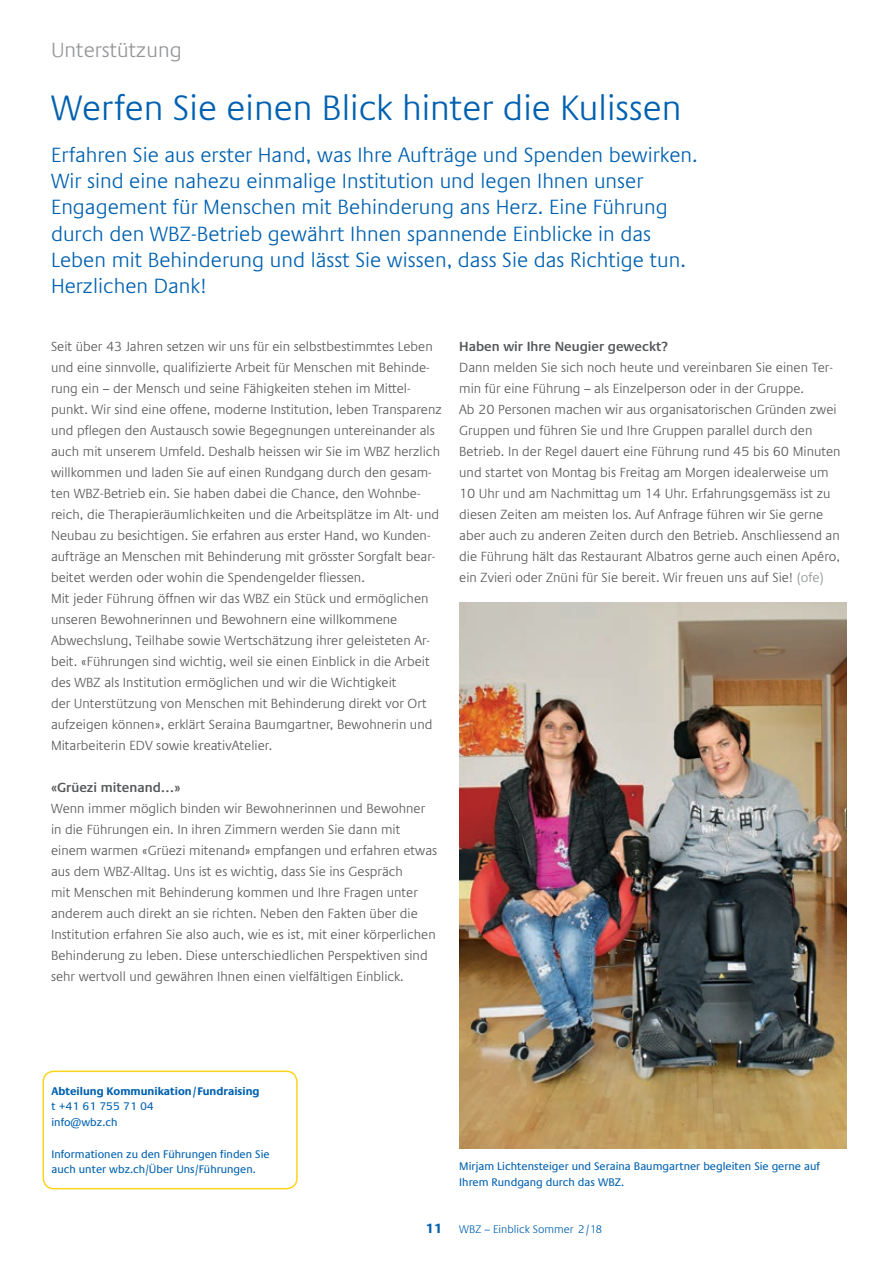
<style>
.page{position:relative;width:893px;height:1263px;background:#fff}
.page>*{position:absolute;margin:0;border:0;box-sizing:border-box;transform-origin:0 0}
.t1{font:300 36px "Praxis LT Pro";color:#0161b0}
.t2{font:300 21px/26.2px "Praxis LT Pro";color:#0161b0}
.t3{font:300 21px "Praxis LT Pro";color:#939598}
.t4{font:300 13.5px/21px "Praxis LT Pro";color:#57585a}
.t5{font:600 13.5px "Praxis LT Pro";color:#57585a}
.t6{font:700 13.5px "Praxis LT Pro";color:#0161b0}
.t7{font:11.25px/15.8px "Praxis LT Pro";color:#0161b0}
.t8{font:700 11.25px "Praxis LT Pro";color:#0161b0}
.t9{font:300 11.25px "Praxis LT Pro";color:#0161b0}
.s1{color:#939598}
</style>
<div class="page">
<div style="left:43px;top:1070px;width:255px;height:119px;border:2px solid #fed41a;border-radius:11px"></div>
<img style="left:459px;top:603px;width:387px;height:546px">
<h2 class="t3" style="left:51px;top:38px;width:132px">Unterstützung</h2>
<h1 class="t1" style="left:51px;top:87px;width:632px">Werfen Sie einen Blick hinter die Kulissen</h1>
<p class="t2" style="left:51px;top:142px;width:648px">Erfahren Sie aus erster Hand, was Ihre Aufträge und Spenden bewirken.<br>Wir sind eine nahezu einmalige Institution und legen Ihnen unser Engagement für Menschen mit Behinderung ans Herz. Eine Führung durch den WBZ-Betrieb gewährt Ihnen spannende Einblicke in das Leben mit Behinderung und lässt Sie wissen, dass Sie das Richtige tun.<br>Herzlichen Dank!</p>
<p class="t4" style="left:51px;top:336px;width:392px">Seit über 43 Jahren setzen wir uns für ein selbstbestimmtes Leben und eine sinnvolle, qualifizierte Arbeit für Menschen mit Behinde&shy;rung ein – der Mensch und seine Fähigkeiten stehen im Mittel&shy;punkt. Wir sind eine offene, moderne Institution, leben Transparenz und pflegen den Austausch sowie Begegnungen untereinander als auch mit unserem Umfeld. Deshalb heissen wir Sie im WBZ herzlich willkommen und laden Sie auf einen Rundgang durch den gesam&shy;ten WBZ-Betrieb ein. Sie haben dabei die Chance, den Wohnbe&shy;reich, die Therapieräumlichkeiten und die Arbeitsplätze im Alt- und Neubau zu besichtigen. Sie erfahren aus erster Hand, wo Kunden&shy;aufträge an Menschen mit Behinderung mit grösster Sorgfalt bear&shy;beitet werden oder wohin die Spendengelder fliessen.<br>Mit jeder Führung öffnen wir das WBZ ein Stück und ermöglichen unseren Bewohnerinnen und Bewohnern eine willkommene Abwechslung, Teilhabe sowie Wertschätzung ihrer geleisteten Ar&shy;beit. «Führungen sind wichtig, weil sie einen Einblick in die Arbeit des WBZ als Institution ermöglichen und wir die Wichtigkeit<br>der Unterstützung von Menschen mit Behinderung direkt vor Ort aufzeigen können», erklärt Seraina Baumgartner, Bewohnerin und Mitarbeiterin EDV sowie kreativAtelier.</p>
<p class="t5" style="left:51px;top:779px;width:131px">«Grüezi mitenand…»</p>
<p class="t4" style="left:51px;top:798px;width:388px">Wenn immer möglich binden wir Bewohnerinnen und Bewohner in die Führungen ein. In ihren Zimmern werden Sie dann mit einem warmen «Grüezi mitenand» empfangen und erfahren etwas aus dem WBZ-Alltag. Uns ist es wichtig, dass Sie ins Gespräch<br>mit Menschen mit Behinderung kommen und Ihre Fragen unter anderem auch direkt an sie richten. Neben den Fakten über die Institution erfahren Sie also auch, wie es ist, mit einer körperlichen Behinderung zu leben. Diese unterschiedlichen Perspektiven sind sehr wertvoll und gewähren Ihnen einen vielfältigen Einblick.</p>
<p class="t5" style="left:459px;top:338px;width:210px">Haben wir Ihre Neugier geweckt?</p>
<p class="t4" style="left:459px;top:357px;width:383px">Dann melden Sie sich noch heute und vereinbaren Sie einen Ter&shy;min für eine Führung – als Einzelperson oder in der Gruppe.<br>Ab 20 Personen machen wir aus organisatorischen Gründen zwei Gruppen und führen Sie und Ihre Gruppen parallel durch den Betrieb. In der Regel dauert eine Führung rund 45 bis 60 Minuten und startet von Montag bis Freitag am Morgen idealerweise um 10 Uhr und am Nachmittag um 14 Uhr. Erfahrungsgemäss ist zu diesen Zeiten am meisten los. Auf Anfrage führen wir Sie gerne aber auch zu anderen Zeiten durch den Betrieb. Anschliessend an die Führung hält das Restaurant Albatros gerne auch einen Apéro, ein Zvieri oder Znüni für Sie bereit. Wir freuen uns auf Sie! <span class="s1">(ofe)</span></p>
<p class="t8" style="left:51px;top:1084px;width:210px">Abteilung Kommunikation/Fundraising</p>
<p class="t7" style="left:51px;top:1098px;width:104px">t +41 61 755 71 04 info@wbz.ch</p>
<p class="t7" style="left:51px;top:1146px;width:220px">Informationen zu den Führungen finden Sie auch unter wbz.ch/Über Uns/Führungen.</p>
<p class="t7" style="left:459px;top:1158px;width:362px">Mirjam Lichtensteiger und Seraina Baumgartner begleiten Sie gerne auf<br>Ihrem Rundgang durch das WBZ.</p>
<p class="t6" style="left:426px;top:1220px;width:18px">11</p>
<p class="t9" style="left:459px;top:1222px;width:145px">WBZ – Einblick Sommer 2/18</p>
</div>
